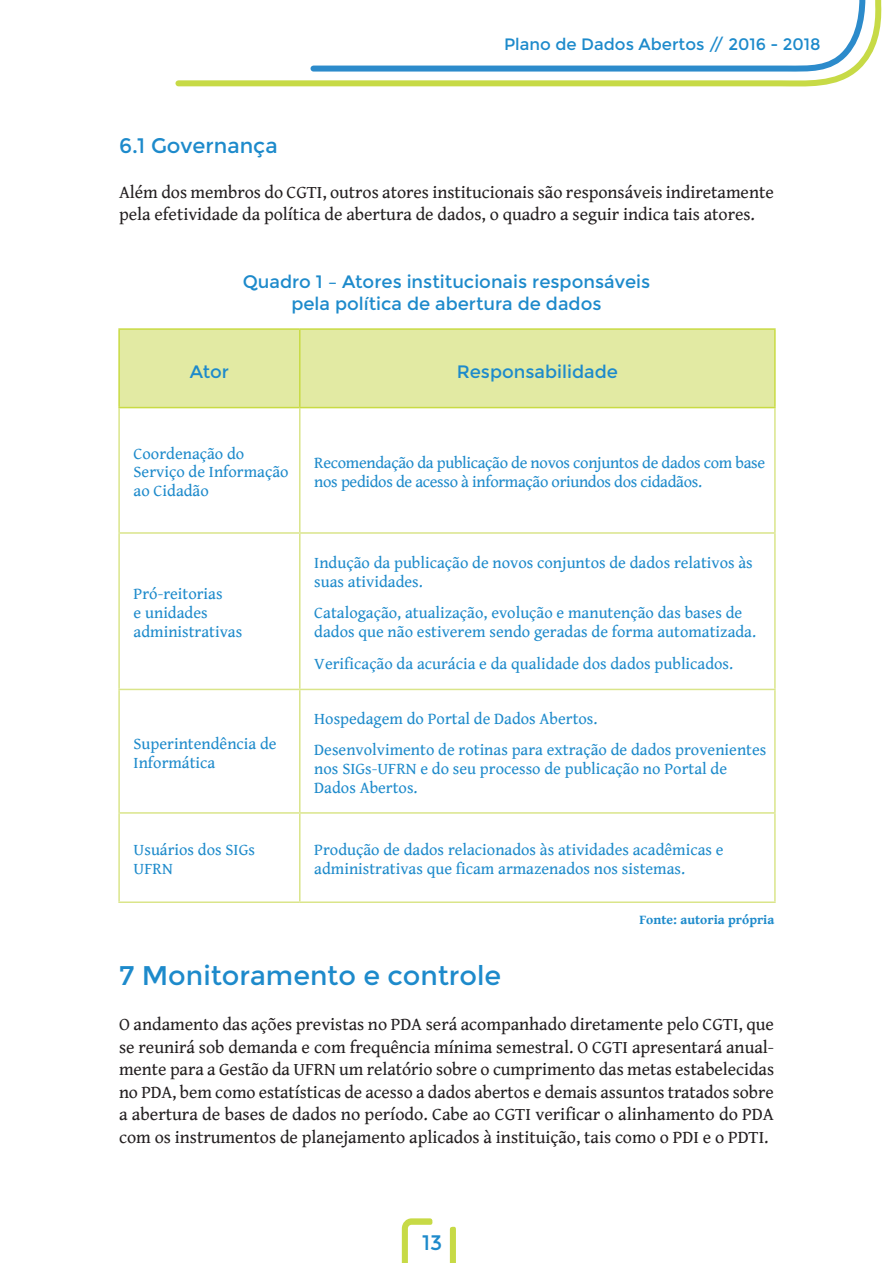
<style>
.page{position:relative;width:893px;height:1263px;background:#fff}
.page>*{position:absolute;margin:0;border:0;box-sizing:border-box;transform-origin:0 0}
.t1{font:27px "Montserrat";color:#1d8acb}
.t2{font:21px "Montserrat";color:#1d8acb}
.t3{font:18px/22.5px "Gentium Book Basic";letter-spacing:-.005em;color:#231f20}
.t4{font:18px/22.5px "Montserrat";color:#1d8acb;text-align:center}
.t5{font:16.5px/18.9px "Gentium Book Basic";color:#1d8acb}
.t6{font:16.5px/18.9px "Gentium Book Basic";letter-spacing:-.02em;color:#1d8acb}
.t7{font:16.5px "Montserrat";color:#1d8acb}
.t8{font:700 13.5px "Gentium Book Basic";color:#1d8acb}
</style>
<div class="page">
<svg style="left:175px;top:0;width:707px;height:87px"></svg>
<svg style="left:307px;top:0;width:562px;height:75px"></svg>
<svg style="left:402px;top:1218px;width:54px;height:45px"></svg>
<div style="left:120px;top:330px;width:654px;height:77px;background:#e2eaa3"></div>
<hr style="left:118px;top:408px;width:2px;height:124px;background:#dae58a">
<hr style="left:118px;top:534px;width:2px;height:155px;background:#dae58a">
<hr style="left:118px;top:690px;width:2px;height:122px;background:#dae58a">
<hr style="left:118px;top:814px;width:2px;height:87px;background:#dae58a">
<hr style="left:299px;top:408px;width:2px;height:124px;background:#dae58a">
<hr style="left:774px;top:408px;width:2px;height:124px;background:#dae58a">
<hr style="left:118px;top:532px;width:182px;height:2px;background:#dae58a">
<hr style="left:300px;top:532px;width:476px;height:2px;background:#dae58a">
<hr style="left:299px;top:534px;width:2px;height:155px;background:#dae58a">
<hr style="left:774px;top:534px;width:2px;height:155px;background:#dae58a">
<hr style="left:118px;top:689px;width:182px;height:1px;background:#dae58a">
<hr style="left:300px;top:689px;width:476px;height:1px;background:#dae58a">
<hr style="left:299px;top:690px;width:2px;height:122px;background:#dae58a">
<hr style="left:774px;top:690px;width:2px;height:122px;background:#dae58a">
<hr style="left:118px;top:812px;width:182px;height:2px;background:#dae58a">
<hr style="left:300px;top:812px;width:476px;height:2px;background:#dae58a">
<hr style="left:299px;top:814px;width:2px;height:87px;background:#dae58a">
<hr style="left:774px;top:814px;width:2px;height:87px;background:#dae58a">
<hr style="left:118px;top:901px;width:182px;height:2px;background:#dae58a">
<hr style="left:300px;top:901px;width:476px;height:2px;background:#dae58a">
<hr style="left:118px;top:328px;width:182px;height:2px;background:#c9db43">
<hr style="left:118px;top:330px;width:2px;height:77px;background:#c9db43">
<hr style="left:300px;top:328px;width:476px;height:2px;background:#c9db43">
<hr style="left:299px;top:330px;width:2px;height:77px;background:#c9db43">
<hr style="left:774px;top:330px;width:2px;height:77px;background:#c9db43">
<hr style="left:118px;top:407px;width:182px;height:1px;background:#c9db43">
<hr style="left:300px;top:407px;width:476px;height:1px;background:#c9db43">
<p class="t7" style="left:504px;top:34px;width:318px">Plano de Dados Abertos // 2016 - 2018</p>
<p class="t2" style="left:119px;top:133px;width:160px">6.1 Governança</p>
<p class="t3" style="left:119px;top:180px;width:656px">Além dos membros do CGTI, outros atores institucionais são responsáveis indiretamente pela efetividade da política de abertura de dados, o quadro a seguir indica tais atores.</p>
<p class="t4" style="left:243px;top:270px;width:409px">Quadro 1 – Atores institucionais responsáveis pela política de abertura de dados</p>
<p class="t4" style="left:190px;top:360px;width:41px">Ator</p>
<p class="t4" style="left:457px;top:360px;width:163px">Responsabilidade</p>
<p class="t5" style="left:134px;top:443px;width:156px">Coordenação do<br>Serviço de Informação ao Cidadão</p>
<p class="t6" style="left:314px;top:453px;width:452px">Recomendação da publicação de novos conjuntos de dados com base nos pedidos de acesso à informação oriundos dos cidadãos.</p>
<p class="t5" style="left:134px;top:584px;width:110px">Pró-reitorias<br>e unidades administrativas</p>
<p class="t5" style="left:134px;top:734px;width:145px">Superintendência de<br>Informática</p>
<p class="t5" style="left:314px;top:552px;width:440px">Indução da publicação de novos conjuntos de dados relativos às suas atividades.</p>
<p class="t5" style="left:314px;top:603px;width:443px">Catalogação, atualização, evolução e manutenção das bases de dados que não estiverem sendo geradas de forma automatizada.</p>
<p class="t5" style="left:314px;top:654px;width:420px">Verificação da acurácia e da qualidade dos dados publicados.</p>
<p class="t5" style="left:314px;top:702px;width:454px;line-height:31.8px">Hospedagem do Portal de Dados Abertos.<br>Desenvolvimento de rotinas para extração de dados provenientes</p>
<p class="t5" style="left:314px;top:759px;width:414px">nos SIGs-UFRN e do seu processo de publicação no Portal de<br>Dados Abertos.</p>
<p class="t5" style="left:134px;top:840px;width:123px">Usuários dos SIGs<br>UFRN</p>
<p class="t5" style="left:314px;top:840px;width:411px">Produção de dados relacionados às atividades acadêmicas e administrativas que ficam armazenados nos sistemas.</p>
<p class="t8" style="left:639px;top:909px;width:136px">Fonte: autoria própria</p>
<h1 class="t1" style="left:119px;top:960px;width:383px">7 Monitoramento e controle</h1>
<p class="t3" style="left:119px;top:1012px;width:656px;text-align:justify">O andamento das ações previstas no PDA será acompanhado diretamente pelo CGTI, que se reunirá sob demanda e com frequência mínima semestral. O CGTI apresentará anual&shy;mente para a Gestão da UFRN um relatório sobre o cumprimento das metas estabelecidas no PDA, bem como estatísticas de acesso a dados abertos e demais assuntos tratados sobre a abertura de bases de dados no período. Cabe ao CGTI verificar o alinhamento do PDA com os instrumentos de planejamento aplicados à instituição, tais como o PDI e o PDTI.</p>
<p class="t2" style="left:422px;top:1230px;width:22px">13</p>
</div>
